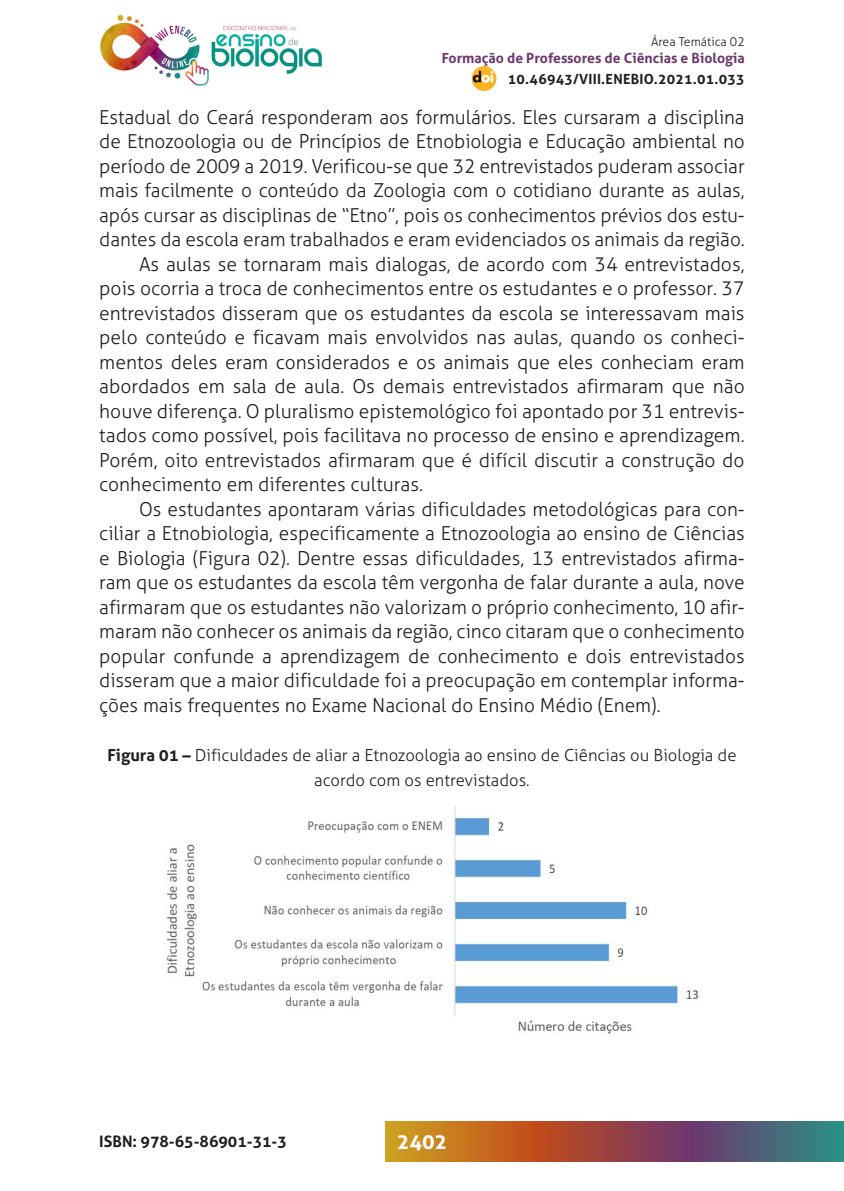
<style>
.page{position:relative;width:844px;height:1191px;background:#fff}
.page>*{position:absolute;margin:0;border:0;box-sizing:border-box;transform-origin:0 0}
.t1{font:700 21px "Aller";color:#fff}
._2_CORPO{font:300 19.25px/24.5px "Aller";color:#231f20;text-align:justify}
._7_LEGENDAS{font:300 16.62px/24.5px "Aller";color:#231f20;text-align:center}
.t2{font:700 15.75px "Aller";color:#231f20}
.t3{font:700 14px "Aller";color:#6c376e}
.t4{font:700 14px "Aller";letter-spacing:.02em;color:#231f20}
.t5{font:300 12.25px "Aller";color:#231f20}
.s1{font-weight:700}
</style>
<div class="page">
<img style="left:100px;top:14px;width:109px;height:72px">
<img style="left:211px;top:25px;width:111px;height:49px">
<svg style="left:385px;top:1121px;width:458px;height:40px;background:#8d5e49"></svg>
<div style="left:471px;top:66px;width:25px;height:25px;background:#fbb323;border-radius:50%"></div>
<svg style="left:472px;top:71px;width:21px;height:12px"></svg>
<img style="left:166px;top:805px;width:533px;height:229px">
<p class="t5" style="left:651px;top:34px;width:95px">Área Temática 02</p>
<p class="t3" style="left:441px;top:49px;width:304px">Formação de Professores de Ciências e Biologia</p>
<p class="t4" style="left:508px;top:70px;width:238px">10.46943/VIII.ENEBIO.2021.01.033</p>
<p class="_2_CORPO" style="left:99px;top:105px;width:646px">Estadual do Ceará responderam aos formulários. Eles cursaram a disciplina de Etnozoologia ou de Princípios de Etnobiologia e Educação ambiental no período de 2009 a 2019. Verificou-se que 32 entrevistados puderam associar mais facilmente o conteúdo da Zoologia com o cotidiano durante as aulas, após cursar as disciplinas de “Etno”, pois os conhecimentos prévios dos estu&shy;dantes da escola eram trabalhados e eram evidenciados os animais da região.</p>
<p class="_2_CORPO" style="left:99px;top:252px;width:646px;text-indent:40px">As aulas se tornaram mais dialogas, de acordo com 34 entrevistados, pois ocorria a troca de conhecimentos entre os estudantes e o professor. 37 entrevistados disseram que os estudantes da escola se interessavam mais pelo conteúdo e ficavam mais envolvidos nas aulas, quando os conheci&shy;mentos deles eram considerados e os animais que eles conheciam eram abordados em sala de aula. Os demais entrevistados afirmaram que não houve diferença. O pluralismo epistemológico foi apontado por 31 entrevis&shy;tados como possível, pois facilitava no processo de ensino e aprendizagem.<br>Porém, oito entrevistados afirmaram que é difícil discutir a construção do conhecimento em diferentes culturas.</p>
<p class="_2_CORPO" style="left:99px;top:497px;width:646px;text-indent:40px">Os estudantes apontaram várias dificuldades metodológicas para con&shy;ciliar a Etnobiologia, especificamente a Etnozoologia ao ensino de Ciências e Biologia (Figura 02). Dentre essas dificuldades, 13 entrevistados afirma&shy;ram que os estudantes da escola têm vergonha de falar durante a aula, nove afirmaram que os estudantes não valorizam o próprio conhecimento, 10 afir&shy;maram não conhecer os animais da região, cinco citaram que o conhecimento popular confunde a aprendizagem de conhecimento e dois entrevistados disseram que a maior dificuldade foi a preocupação em contemplar informa&shy;ções mais frequentes no Exame Nacional do Ensino Médio (Enem).</p>
<p class="_7_LEGENDAS" style="left:107px;top:743px;width:630px"><span class="s1">Figura 01 –</span> Dificuldades de aliar a Etnozoologia ao ensino de Ciências ou Biologia de acordo com os entrevistados.</p>
<p class="t2" style="left:99px;top:1131px;width:189px">ISBN: 978-65-86901-31-3</p>
<p class="t1" style="left:396px;top:1128px;width:52px">2402</p>
</div>
